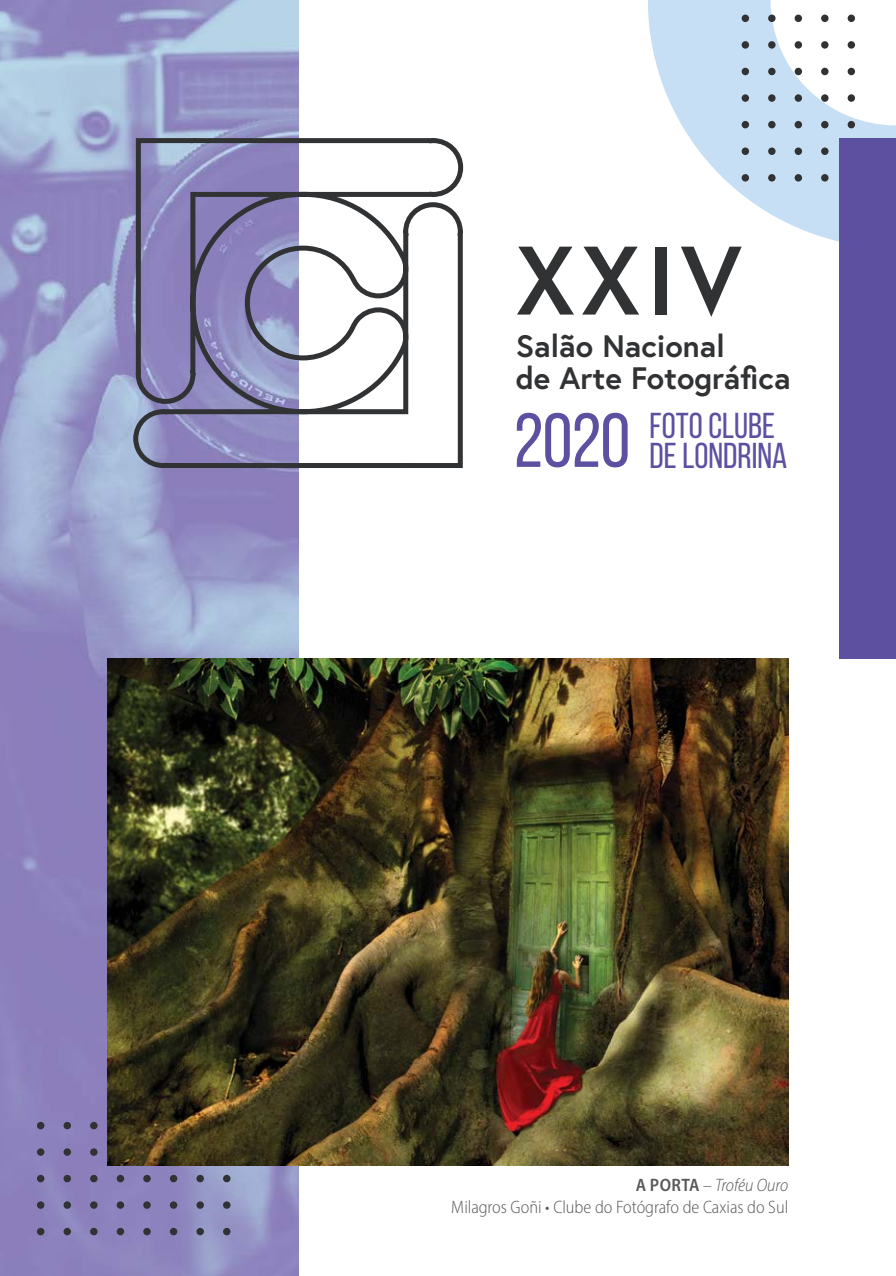
<style>
.page{position:relative;width:896px;height:1276px;background:#fff}
.page>*{position:absolute;margin:0;border:0;box-sizing:border-box;transform-origin:0 0}
.t1{font:700 97px "Europa";color:#303234}
.t2{font:36px/29.6px "Bebas Neue";color:#5e50a1}
.t3{font:700 31px/32px "Europa";color:#303234}
.t4{font:300 semi-condensed 18px/22px "Myriad Pro";color:#58595b;text-align:right}
.s1{font-size:76.4px}
.s2{font-weight:600}
.s3{font-style:italic}
</style>
<div class="page">
<svg style="left:648px;top:0;width:248px;height:242px;fill:#c7dff4"></svg>
<img style="left:0;top:0;width:298px;height:1276px">
<svg style="left:131px;top:136px;width:333px;height:334px"></svg>
<div style="left:741px;top:15px;width:8px;height:7px;background:#303234;border-radius:50%"></div>
<div style="left:741px;top:41px;width:8px;height:8px;background:#303234;border-radius:50%"></div>
<div style="left:741px;top:68px;width:8px;height:7px;background:#303234;border-radius:50%"></div>
<div style="left:741px;top:94px;width:8px;height:8px;background:#303234;border-radius:50%"></div>
<div style="left:741px;top:121px;width:8px;height:7px;background:#303234;border-radius:50%"></div>
<div style="left:741px;top:147px;width:8px;height:8px;background:#303234;border-radius:50%"></div>
<div style="left:741px;top:174px;width:8px;height:8px;background:#303234;border-radius:50%"></div>
<div style="left:768px;top:15px;width:7px;height:7px;background:#303234;border-radius:50%"></div>
<div style="left:768px;top:41px;width:7px;height:8px;background:#303234;border-radius:50%"></div>
<div style="left:768px;top:68px;width:7px;height:7px;background:#303234;border-radius:50%"></div>
<div style="left:768px;top:94px;width:7px;height:8px;background:#303234;border-radius:50%"></div>
<div style="left:768px;top:121px;width:7px;height:7px;background:#303234;border-radius:50%"></div>
<div style="left:768px;top:147px;width:7px;height:8px;background:#303234;border-radius:50%"></div>
<div style="left:768px;top:174px;width:7px;height:8px;background:#303234;border-radius:50%"></div>
<div style="left:794px;top:15px;width:8px;height:7px;background:#303234;border-radius:50%"></div>
<div style="left:794px;top:41px;width:8px;height:8px;background:#303234;border-radius:50%"></div>
<div style="left:794px;top:68px;width:8px;height:7px;background:#303234;border-radius:50%"></div>
<div style="left:794px;top:94px;width:8px;height:8px;background:#303234;border-radius:50%"></div>
<div style="left:794px;top:121px;width:8px;height:7px;background:#303234;border-radius:50%"></div>
<div style="left:794px;top:147px;width:8px;height:8px;background:#303234;border-radius:50%"></div>
<div style="left:794px;top:174px;width:8px;height:8px;background:#303234;border-radius:50%"></div>
<div style="left:821px;top:15px;width:7px;height:7px;background:#303234;border-radius:50%"></div>
<div style="left:821px;top:41px;width:7px;height:8px;background:#303234;border-radius:50%"></div>
<div style="left:821px;top:68px;width:7px;height:7px;background:#303234;border-radius:50%"></div>
<div style="left:821px;top:94px;width:7px;height:8px;background:#303234;border-radius:50%"></div>
<div style="left:821px;top:121px;width:7px;height:7px;background:#303234;border-radius:50%"></div>
<div style="left:821px;top:147px;width:7px;height:8px;background:#303234;border-radius:50%"></div>
<div style="left:821px;top:174px;width:7px;height:8px;background:#303234;border-radius:50%"></div>
<div style="left:847px;top:15px;width:8px;height:7px;background:#303234;border-radius:50%"></div>
<div style="left:847px;top:41px;width:8px;height:8px;background:#303234;border-radius:50%"></div>
<div style="left:847px;top:68px;width:8px;height:7px;background:#303234;border-radius:50%"></div>
<div style="left:847px;top:94px;width:8px;height:8px;background:#303234;border-radius:50%"></div>
<div style="left:847px;top:121px;width:8px;height:7px;background:#303234;border-radius:50%"></div>
<div style="left:90px;top:1122px;width:8px;height:7px;background:#303234;border-radius:50%"></div>
<div style="left:64px;top:1122px;width:7px;height:7px;background:#303234;border-radius:50%"></div>
<div style="left:37px;top:1122px;width:7px;height:7px;background:#303234;border-radius:50%"></div>
<div style="left:90px;top:1148px;width:8px;height:7px;background:#303234;border-radius:50%"></div>
<div style="left:64px;top:1148px;width:7px;height:7px;background:#303234;border-radius:50%"></div>
<div style="left:37px;top:1148px;width:7px;height:7px;background:#303234;border-radius:50%"></div>
<div style="left:223px;top:1175px;width:7px;height:7px;background:#303234;border-radius:50%"></div>
<div style="left:196px;top:1175px;width:8px;height:7px;background:#303234;border-radius:50%"></div>
<div style="left:170px;top:1175px;width:7px;height:7px;background:#303234;border-radius:50%"></div>
<div style="left:143px;top:1175px;width:8px;height:7px;background:#303234;border-radius:50%"></div>
<div style="left:117px;top:1175px;width:7px;height:7px;background:#303234;border-radius:50%"></div>
<div style="left:90px;top:1175px;width:8px;height:7px;background:#303234;border-radius:50%"></div>
<div style="left:64px;top:1175px;width:7px;height:7px;background:#303234;border-radius:50%"></div>
<div style="left:37px;top:1175px;width:7px;height:7px;background:#303234;border-radius:50%"></div>
<div style="left:223px;top:1201px;width:7px;height:7px;background:#303234;border-radius:50%"></div>
<div style="left:196px;top:1201px;width:8px;height:7px;background:#303234;border-radius:50%"></div>
<div style="left:170px;top:1201px;width:7px;height:7px;background:#303234;border-radius:50%"></div>
<div style="left:143px;top:1201px;width:8px;height:7px;background:#303234;border-radius:50%"></div>
<div style="left:117px;top:1201px;width:7px;height:7px;background:#303234;border-radius:50%"></div>
<div style="left:90px;top:1201px;width:8px;height:7px;background:#303234;border-radius:50%"></div>
<div style="left:64px;top:1201px;width:7px;height:7px;background:#303234;border-radius:50%"></div>
<div style="left:37px;top:1201px;width:7px;height:7px;background:#303234;border-radius:50%"></div>
<div style="left:223px;top:1227px;width:7px;height:8px;background:#303234;border-radius:50%"></div>
<div style="left:196px;top:1227px;width:8px;height:8px;background:#303234;border-radius:50%"></div>
<div style="left:170px;top:1227px;width:7px;height:8px;background:#303234;border-radius:50%"></div>
<div style="left:143px;top:1227px;width:8px;height:8px;background:#303234;border-radius:50%"></div>
<div style="left:117px;top:1227px;width:7px;height:8px;background:#303234;border-radius:50%"></div>
<div style="left:90px;top:1227px;width:8px;height:8px;background:#303234;border-radius:50%"></div>
<div style="left:64px;top:1227px;width:7px;height:8px;background:#303234;border-radius:50%"></div>
<div style="left:37px;top:1227px;width:7px;height:8px;background:#303234;border-radius:50%"></div>
<img style="left:108px;top:658px;width:680px;height:507px">
<div style="left:839px;top:138px;width:57px;height:520px;background:#5e50a1"></div>
<h1 class="t1" style="left:516px;top:214px;width:228px">XXIV</h1>
<h3 class="t3" style="left:516px;top:329px;width:276px">Salão Nacional<br>de Arte Fotográfica</h3>
<h2 class="t2" style="left:649px;top:411px;width:139px;text-indent:-136px"><span class="s1">2020</span> FOTO CLUBE<br>DE LONDRINA</h2>
<p class="t4" style="left:451px;top:1174px;width:338px"><span class="s2">A PORTA</span> <span class="s3">– Troféu Ouro<br></span>Milagros Goñi • Clube do Fotógrafo de Caxias do Sul</p>
</div>
